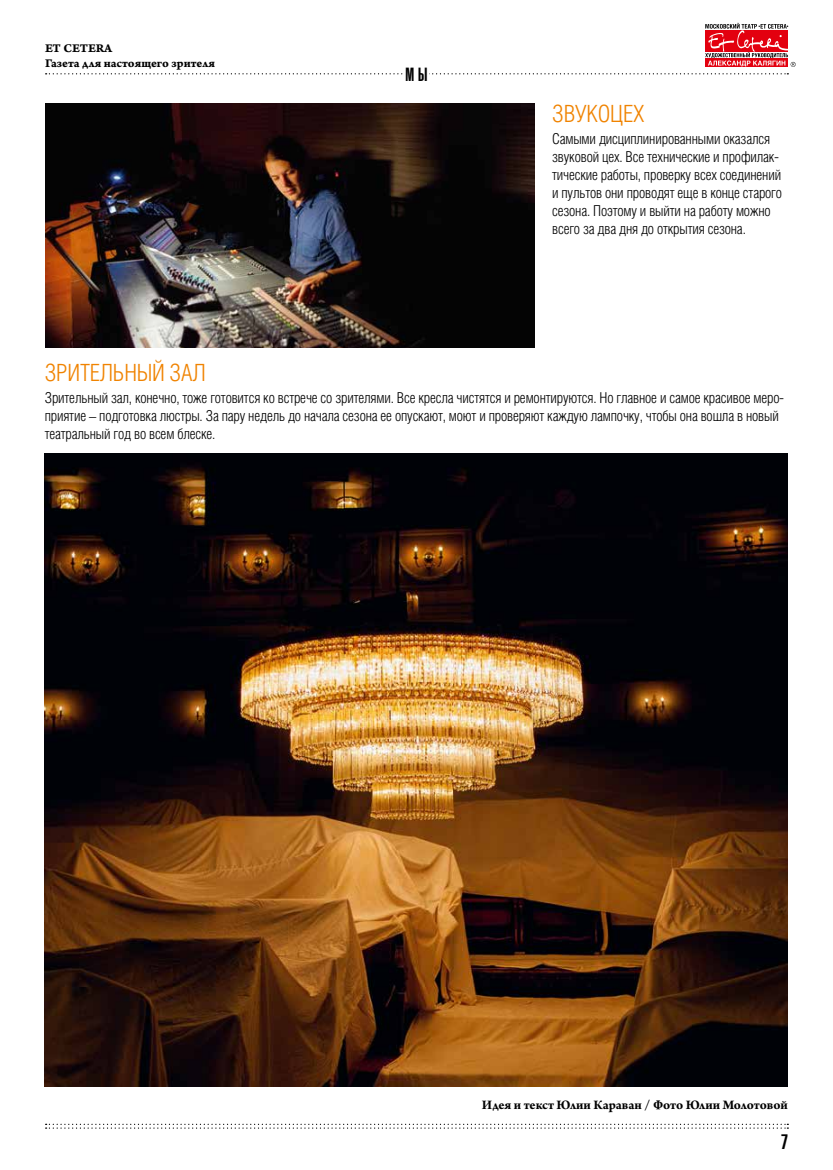
<style>
.page{position:relative;width:833px;height:1170px;background:#fff}
.page>*{position:absolute;margin:0;border:0;box-sizing:border-box;transform-origin:0 0}
.t1{font:300 23.75px "Helios Cond";letter-spacing:-.01em;color:#f08300}
.t2{font:20.62px "Helios Ultra Compressed";color:#000}
.t3{font:18.75px "Helios Ultra Compressed";color:#000}
.t4{font:300 15px/18px "Helios Cond";letter-spacing:-.01em;color:#000}
.t5{font:700 13.75px "Arno Pro";letter-spacing:-.005em;color:#000}
.t6{font:12.5px/15px "Arno Pro Bold Caption";color:#000}
</style>
<div class="page">
<svg style="left:705px;top:23px;width:90px;height:44px"></svg>
<svg style="left:46px;top:73px;width:742px;height:1px"></svg>
<svg style="left:46px;top:1123px;width:742px;height:5px"></svg>
<div style="left:403px;top:53px;width:26px;height:37px;background:#fff"></div>
<img style="left:45px;top:454px;width:743px;height:631px">
<img style="left:45px;top:104px;width:489px;height:243px">
<p class="t6" style="left:45px;top:42px;width:171px">ET CETERA<br>Газета для настоящего зрителя</p>
<p class="t3" style="left:405px;top:63px;width:24px">МЫ</p>
<h1 class="t1" style="left:552px;top:101px;width:94px">ЗВУКОЦЕХ</h1>
<p class="t4" style="left:552px;top:129px;width:231px">Самыми дисциплинированными оказался звуковой цех. Все технические и профилак&shy;тические работы, проверку всех соединений и пультов они проводят еще в конце старого сезона. Поэтому и выйти на работу можно всего за два дня до открытия сезона.</p>
<h1 class="t1" style="left:45px;top:360px;width:162px">ЗРИТЕЛЬНЫЙ ЗАЛ</h1>
<p class="t4" style="left:45px;top:388px;width:740px">Зрительный зал, конечно, тоже готовится ко встрече со зрителями. Все кресла чистятся и ремонтируются. Но главное и самое красивое меро&shy;приятие – подготовка люстры. За пару недель до начала сезона ее опускают, моют и проверяют каждую лампочку, чтобы она вошла в новый театральный год во всем блеске.</p>
<p class="t5" style="left:482px;top:1096px;width:307px">Идея и текст Юлии Караван / Фото Юлии Молотовой</p>
<h2 class="t2" style="left:781px;top:1129px;width:8px">7</h2>
</div>
